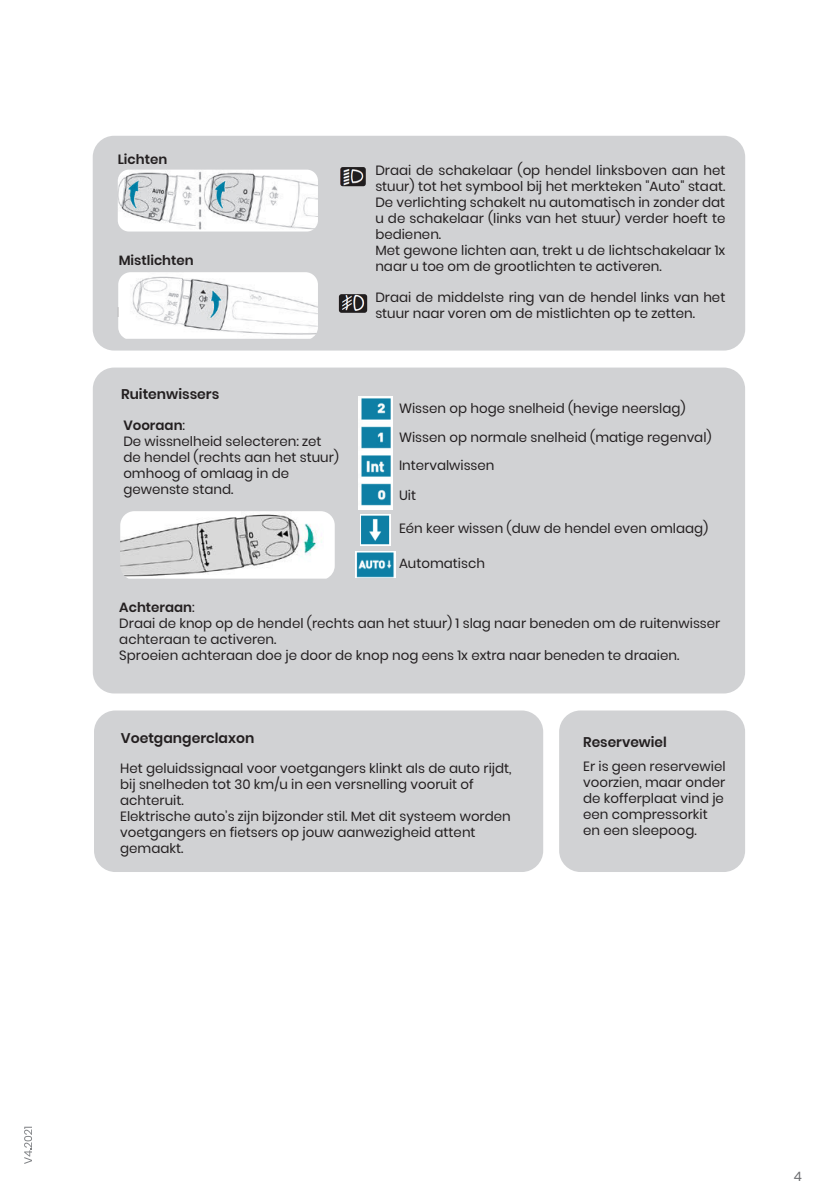
<style>
.page{position:relative;width:840px;height:1191px;background:#fff}
.page>*{position:absolute;margin:0;border:0;box-sizing:border-box;transform-origin:0 0}
.t1{font:600 14px "Poppins";color:#231f20}
.t2{font:13.4px/16px "Poppins";color:#231f20}
.t3{font:600 13.4px "Poppins";color:#231f20}
.t4{font:13px "Poppins";color:#6c6d70}
.s1{font-weight:600}
</style>
<div class="page">
<div style="left:559px;top:710px;width:185px;height:162px;background:#d1d2d4;border-radius:21px"></div>
<div style="left:94px;top:710px;width:449px;height:162px;background:#d1d2d4;border-radius:21px"></div>
<div style="left:93px;top:136px;width:651px;height:214px;background:#d1d2d4;border-radius:21px"></div>
<img style="left:340px;top:167px;width:25px;height:19px">
<img style="left:339px;top:294px;width:28px;height:19px">
<div style="left:93px;top:367px;width:651px;height:326px;background:#d1d2d4;border-radius:21px"></div>
<img style="left:358px;top:397px;width:34px;height:113px">
<img style="left:360px;top:515px;width:30px;height:30px">
<img style="left:355px;top:551px;width:40px;height:26px">
<img style="left:118px;top:170px;width:200px;height:61px">
<img style="left:118px;top:272px;width:200px;height:67px">
<img style="left:120px;top:511px;width:214px;height:67px">
<svg style="left:24px;top:1126px;width:8px;height:38px"></svg>
<p class="t3" style="left:118px;top:151px;width:51px">Lichten</p>
<p class="t3" style="left:119px;top:252px;width:76px">Mistlichten</p>
<p class="t1" style="left:121px;top:385px;width:100px">Ruitenwissers</p>
<p class="t2" style="left:123px;top:417px;width:217px"><span class="s1">Vooraan</span>:<br>De wissnelheid selecteren: zet de hendel (rechts aan het stuur) omhoog of omlaag in de gewenste stand.</p>
<p class="t2" style="left:375px;top:162px;width:351px">Draai de schakelaar (op hendel linksboven aan het stuur) tot het symbool bij het merkteken "Auto" staat.<br>De verlichting schakelt nu automatisch in zonder dat u de schakelaar (links van het stuur) verder hoeft te bedienen.<br>Met gewone lichten aan, trekt u de lichtschakelaar 1x naar u toe om de grootlichten te activeren.</p>
<p class="t2" style="left:375px;top:289px;width:351px">Draai de middelste ring van de hendel links van het stuur naar voren om de mistlichten op te zetten.</p>
<p class="t2" style="left:399px;top:394px;width:314px;line-height:29.4px">Wissen op hoge snelheid (hevige neerslag)<br>Wissen op normale snelheid (matige regenval)</p>
<p class="t2" style="left:399px;top:458px;width:97px">Intervalwissen</p>
<p class="t2" style="left:399px;top:487px;width:19px">Uit</p>
<p class="t2" style="left:399px;top:520px;width:310px">Eén keer wissen (duw de hendel even omlaag)</p>
<p class="t2" style="left:399px;top:555px;width:87px">Automatisch</p>
<p class="t2" style="left:119px;top:599px;width:602px"><span class="s1">Achteraan</span>:<br>Draai de knop op de hendel (rechts aan het stuur) 1 slag naar beneden om de ruitenwisser achteraan te activeren.<br>Sproeien achteraan doe je door de knop nog eens 1x extra naar beneden te draaien.</p>
<p class="t1" style="left:121px;top:730px;width:135px">Voetgangerclaxon</p>
<p class="t2" style="left:120px;top:760px;width:392px">Het geluidssignaal voor voetgangers klinkt als de auto rijdt, bij snelheden tot 30 km/u in een versnelling vooruit of achteruit.<br>Elektrische auto’s zijn bijzonder stil. Met dit systeem worden voetgangers en fietsers op jouw aanwezigheid attent gemaakt.</p>
<p class="t1" style="left:583px;top:733px;width:85px">Reservewiel</p>
<p class="t2" style="left:583px;top:758px;width:144px">Er is geen reservewiel voorzien, maar onder de kofferplaat vind je een compressorkit en een sleepoog.</p>
<p class="t4" style="left:793px;top:1169px;width:10px">4</p>
</div>
